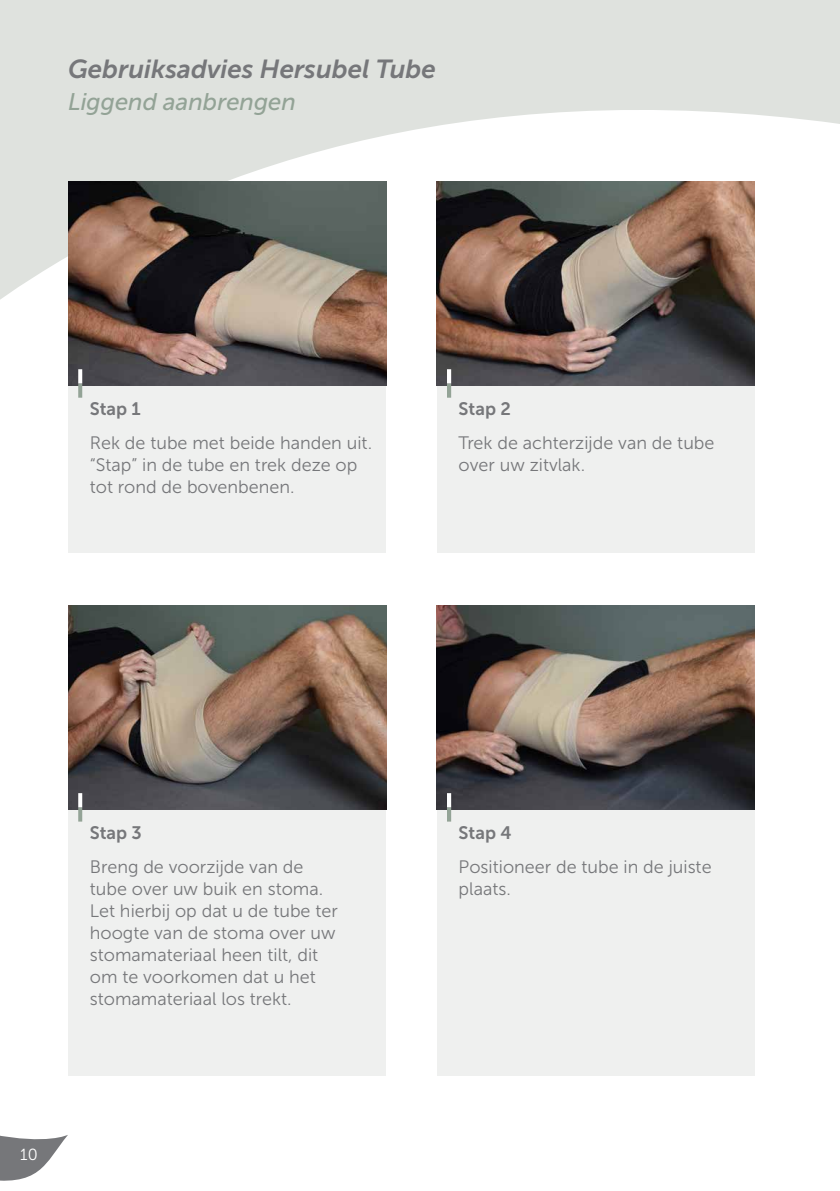
<style>
.page{position:relative;width:840px;height:1191px;background:#fff}
.page>*{position:absolute;margin:0;border:0;box-sizing:border-box;transform-origin:0 0}
.t1{font:italic 26px "Museo Sans 700";color:#76777a}
.t2{font:italic 24px "Museo Sans 500";color:#93a396}
.t3{font:18px/22px "Museo Sans 300";color:#76777a}
.t4{font:18px "Museo Sans 700";color:#76777a}
.t5{font:16px "Museo Sans 300";color:#fff}
</style>
<div class="page">
<svg style="left:0;top:0;width:839px;height:517px;fill:#dfe2de"></svg>
<div style="left:68px;top:385px;width:318px;height:167px;background:#eff0ef"></div>
<div style="left:68px;top:809px;width:318px;height:266px;background:#eff0ef"></div>
<div style="left:436px;top:385px;width:318px;height:167px;background:#eff0ef"></div>
<div style="left:436px;top:809px;width:318px;height:266px;background:#eff0ef"></div>
<img style="left:68px;top:182px;width:318px;height:203px">
<img style="left:68px;top:606px;width:318px;height:203px">
<img style="left:436px;top:182px;width:318px;height:203px">
<img style="left:436px;top:606px;width:318px;height:203px">
<svg style="left:78px;top:383px;width:4px;height:15px"></svg>
<svg style="left:78px;top:369px;width:4px;height:14px"></svg>
<svg style="left:78px;top:807px;width:4px;height:14px"></svg>
<svg style="left:78px;top:793px;width:4px;height:14px"></svg>
<hr style="left:447px;top:383px;width:4px;height:15px;background:#93a396">
<hr style="left:447px;top:369px;width:4px;height:14px;background:#fff">
<hr style="left:447px;top:807px;width:4px;height:14px;background:#93a396">
<hr style="left:447px;top:793px;width:4px;height:14px;background:#fff">
<svg style="left:0;top:1135px;width:68px;height:46px"></svg>
<h1 class="t1" style="left:68px;top:54px;width:369px">Gebruiksadvies Hersubel Tube</h1>
<h2 class="t2" style="left:68px;top:88px;width:229px">Liggend aanbrengen</h2>
<p class="t4" style="left:90px;top:399px;width:52px">Stap 1</p>
<p class="t3" style="left:90px;top:432px;width:284px">Rek de tube met beide handen uit. “Stap” in de tube en trek deze op tot rond de bovenbenen.</p>
<p class="t4" style="left:458px;top:399px;width:54px">Stap 2</p>
<p class="t3" style="left:458px;top:432px;width:257px">Trek de achterzijde van de tube over uw zitvlak.</p>
<p class="t4" style="left:90px;top:823px;width:54px">Stap 3</p>
<p class="t3" style="left:90px;top:856px;width:249px">Breng de voorzijde van de tube over uw buik en stoma.<br>Let hierbij op dat u de tube ter hoogte van de stoma over uw stomamateriaal heen tilt, dit om te voorkomen dat u het stomamateriaal los trekt.</p>
<p class="t5" style="left:20px;top:1146px;width:19px">10</p>
<p class="t4" style="left:458px;top:823px;width:54px">Stap 4</p>
<p class="t3" style="left:458px;top:856px;width:254px">Positioneer de tube in de juiste plaats.</p>
</div>
